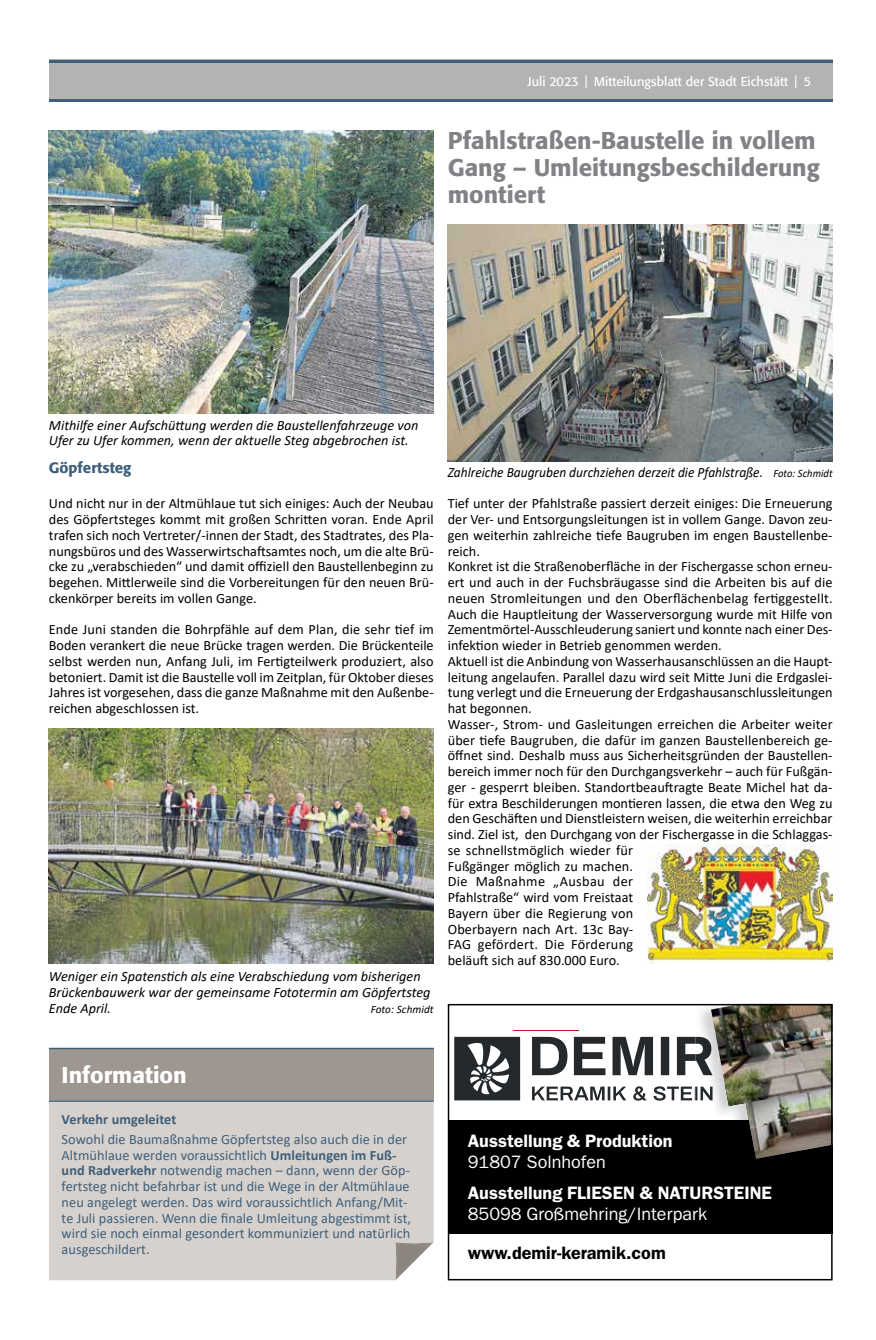
<style>
.page{position:relative;width:876px;height:1340px;background:#fff}
.page>*{position:absolute;margin:0;border:0;box-sizing:border-box;transform-origin:0 0}
.t1{font:500 24px/27px "Formata";color:#808285}
.t2{font:500 22.5px "Formata";color:#fff}
.t3{font:600 18px "ITC Franklin Gothic Std";color:#fff}
.t4{font:18px "ITC Franklin Gothic Std";color:#fff}
.t5{font:600 18px "ITC Franklin Gothic Std";color:#000}
.t6{font:500 15px "Formata";color:#3f5f7a}
.t7{font:14.25px/15.8px "Calibri";color:#000;text-align:justify}
.t8{font:14.25px/15.8px "Calibri";letter-spacing:.005em;color:#3f5f7a}
.t9{font:italic 14.25px/15.8px "Calibri";color:#000}
.t10{font:italic 14.25px "Calibri";color:#000;scale:.94 1}
.t11{font:700 14.25px "Calibri";letter-spacing:.005em;color:#3f5f7a}
.t12{font:12.75px "Formata";color:#fff}
.t13{font:italic 11.25px "Calibri";letter-spacing:.005em;color:#000}
.s1{font-size:11.25px}
.s2{font-weight:700}
</style>
<div class="page">
<div style="left:49px;top:60px;width:784px;height:42px;background:#b5b3b1"></div>
<hr style="left:49px;top:99px;width:784px;height:3px;background:#3f5f7a">
<hr style="left:49px;top:60px;width:784px;height:3px;background:#3f5f7a">
<div style="left:49px;top:1101px;width:385px;height:179px;background:#d6d1cd"></div>
<div style="left:49px;top:1048px;width:385px;height:52px;background:#9e9790"></div>
<hr style="left:49px;top:1047px;width:385px;height:2px;background:#3f5f7a">
<hr style="left:49px;top:1100px;width:385px;height:1px;background:#3f5f7a">
<div style="left:394px;top:1240px;width:40px;height:40px;background:#000;opacity:.13"></div>
<img style="left:49px;top:130px;width:385px;height:284px">
<img style="left:49px;top:729px;width:385px;height:234px">
<img style="left:448px;top:225px;width:385px;height:236px">
<img style="left:647px;top:844px;width:186px;height:119px">
<div style="left:448px;top:1120px;width:385px;height:113px;background:#000"></div>
<svg style="left:454px;top:1030px;width:242px;height:71px"></svg>
<img style="left:696px;top:1030px;width:15px;height:71px">
<img style="left:696px;top:1036px;width:15px;height:39px">
<img style="left:696px;top:1086px;width:15px;height:14px">
<img style="left:754px;top:1150px;width:49px;height:8px">
<img style="left:714px;top:1105px;width:116px;height:45px">
<img style="left:711px;top:1006px;width:119px;height:99px">
<div style="left:448px;top:1003px;width:385px;height:277px;border:2px solid #000"></div>
<p class="t12" style="left:528px;top:74px;width:285px">Juli 2023 | Mitteilungsblatt der Stadt Eichstätt | 5</p>
<h1 class="t1" style="left:448px;top:127px;width:373px">Pfahlstraßen-Baustelle in vollem<br>Gang – Umleitungsbeschilderung montiert</h1>
<p class="t9" style="left:49px;top:416px;width:371px">Mithilfe einer Aufschüttung werden die Baustellenfahrzeuge von<br>Ufer zu Ufer kommen, wenn der aktuelle Steg abgebrochen ist.</p>
<p class="t6" style="left:49px;top:458px;width:84px">Göpfertsteg</p>
<p class="t7" style="left:49px;top:495px;width:386px">Und nicht nur in der Altmühlaue tut sich einiges: Auch der Neubau des Göpfertsteges kommt mit großen Schritten voran. Ende April trafen sich noch Vertreter/-innen der Stadt, des Stadtrates, des Pla&shy;nungsbüros und des Wasserwirtschaftsamtes noch, um die alte Brü&shy;cke zu „verabschieden“ und damit offiziell den Baustellenbeginn zu begehen. Mittlerweile sind die Vorbereitungen für den neuen Brü&shy;ckenkörper bereits im vollen Gange.</p>
<p class="t7" style="left:49px;top:621px;width:386px">Ende Juni standen die Bohrpfähle auf dem Plan, die sehr tief im Boden verankert die neue Brücke tragen werden. Die Brückenteile selbst werden nun, Anfang Juli, im Fertigteilwerk produziert, also betoniert. Damit ist die Baustelle voll im Zeitplan, für Oktober dieses Jahres ist vorgesehen, dass die ganze Maßnahme mit den Außenbe&shy;reichen abgeschlossen ist.</p>
<p class="t9" style="left:49px;top:967px;width:383px">Weniger ein Spatenstich als eine Verabschiedung vom bisherigen<br>Brückenbauwerk war der gemeinsame Fototermin am Göpfertsteg<br>Ende April.</p>
<p class="t13" style="left:371px;top:1001px;width:64px">Foto: Schmidt</p>
<p class="t10" style="left:448px;top:462px;width:411px">Zahlreiche Baugruben durchziehen derzeit die Pfahlstraße. <span class="s1">Foto: Schmidt</span></p>
<p class="t7" style="left:448px;top:495px;width:386px;text-align:left">Tief unter der Pfahlstraße passiert derzeit einiges: Die Erneuerung der Ver- und Entsorgungsleitungen ist in vollem Gange. Davon zeu&shy;gen weiterhin zahlreiche tiefe Baugruben im engen Baustellenbe&shy;reich.<br>Konkret ist die Straßenoberfläche in der Fischergasse schon erneu&shy;ert und auch in der Fuchsbräugasse sind die Arbeiten bis auf die neuen Stromleitungen und den Oberflächenbelag fertiggestellt.<br>Auch die Hauptleitung der Wasserversorgung wurde mit Hilfe von Zementmörtel-Ausschleuderung saniert und konnte nach einer Des&shy;infektion wieder in Betrieb genommen werden.<br>Aktuell ist die Anbindung von Wasserhausanschlüssen an die Haupt&shy;leitung angelaufen. Parallel dazu wird seit Mitte Juni die Erdgaslei&shy;tung verlegt und die Erneuerung der Erdgashausanschlussleitungen hat begonnen.<br>Wasser-, Strom- und Gasleitungen erreichen die Arbeiter weiter über tiefe Baugruben, die dafür im ganzen Baustellenbereich ge&shy;öffnet sind. Deshalb muss aus Sicherheitsgründen der Baustellen&shy;bereich immer noch für den Durchgangsverkehr – auch für Fußgän&shy;ger - gesperrt bleiben. Standortbeauftragte Beate Michel hat da&shy;für extra Beschilderungen montieren lassen, die etwa den Weg zu den Geschäften und Dienstleistern weisen, die weiterhin erreichbar sind. Ziel ist, den Durchgang von der Fischergasse in die Schlaggas&shy;se schnellstmöglich wieder für<br>Fußgänger möglich zu machen.<br>Die Maßnahme „Ausbau der<br>Pfahlstraße“ wird vom Freistaat<br>Bayern über die Regierung von<br>Oberbayern nach Art. 13c Bay-<br>FAG gefördert. Die Förderung<br>beläuft sich auf 830.000 Euro.</p>
<h2 class="t2" style="left:62px;top:1061px;width:127px">Information</h2>
<p class="t11" style="left:62px;top:1108px;width:116px">Verkehr umgeleitet</p>
<p class="t8" style="left:62px;top:1130px;width:351px">Sowohl die Baumaßnahme Göpfertsteg also auch die in der Altmühlaue werden voraussichtlich <span class="s2">Umleitungen im Fuß&shy;und Radverkehr</span> notwendig machen – dann, wenn der Göp&shy;fertsteg nicht befahrbar ist und die Wege in der Altmühlaue neu angelegt werden. Das wird voraussichtlich Anfang/Mit&shy;te Juli passieren. Wenn die finale Umleitung abgestimmt ist, wird sie noch einmal gesondert kommuniziert und natürlich ausgeschildert.</p>
<p class="t3" style="left:468px;top:1130px;width:206px">Ausstellung &amp; Produktion</p>
<p class="t4" style="left:468px;top:1151px;width:140px">91807 Solnhofen</p>
<p class="t3" style="left:468px;top:1181px;width:306px">Ausstellung FLIESEN &amp; NATURSTEINE</p>
<p class="t4" style="left:468px;top:1203px;width:241px">85098 Großmehring/Interpark</p>
<p class="t5" style="left:468px;top:1241px;width:199px">www.demir-keramik.com</p>
</div>
